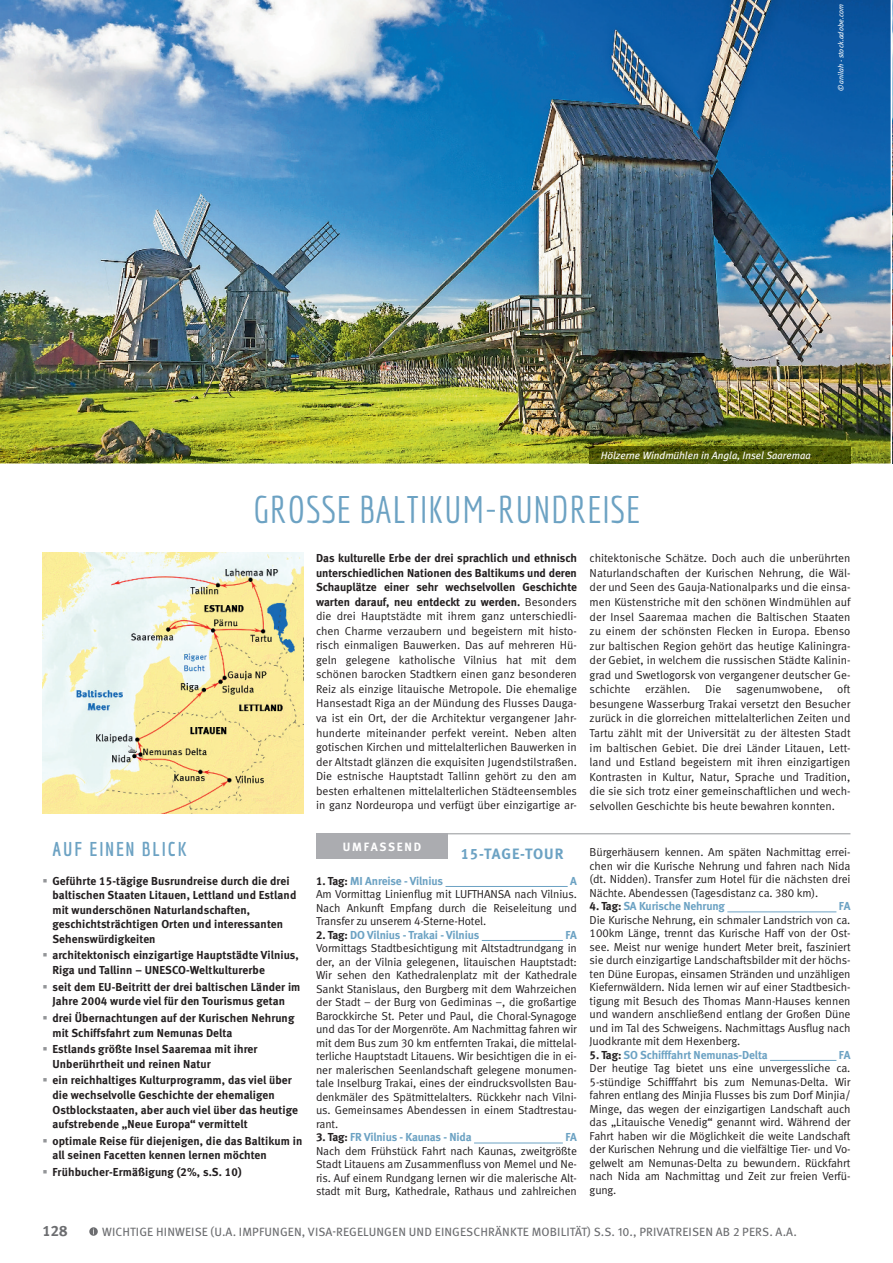
<style>
.page{position:relative;width:893px;height:1263px;background:#fff}
.page>*{position:absolute;margin:0;border:0;box-sizing:border-box;transform-origin:0 0}
.t1{font:37.5px "Economica";letter-spacing:.015em;color:#6ca2c3}
.t2{font:700 19.5px "Economica";letter-spacing:.1em;color:#6ca2c3}
.t3{font:15px "Meta Bold LF";letter-spacing:.06em;color:#6ca2c3}
.t4{font:15px "Meta Bold LF";color:#6c6d70}
.t5{font:12px "Meta OT";letter-spacing:.01em;color:#6c6d70}
.t6{font:12px "Meta Bold LF";letter-spacing:.15em;color:#fff}
.t7{font:11.55px/13.5px "Meta Normal LF";letter-spacing:-.01em;color:#231f20;text-align:justify}
.t8{font:11.55px/14.5px "Meta Bold LF";letter-spacing:.01em;color:#231f20}
.t9{font:11.55px "Meta Bold LF";letter-spacing:-.01em;color:#6ca2c3}
.t10{font:italic 10.5px "Meta Plus";color:#fff}
.t11{font:italic 7.5px "Meta Plus";color:#fff}
.s1{font-family:"Meta Normal LF"}
.s2{color:#231f20}
.s3{color:#939598}
</style>
<div class="page">
<img style="left:0;top:0;width:893px;height:463px">
<img style="left:42px;top:553px;width:261px;height:261px">
<img style="left:590px;top:446px;width:260px;height:17px">
<hr style="left:316px;top:833px;width:534px;height:1px;background:#939598">
<hr style="left:445px;top:886px;width:123px;height:1px;background:#6ca2c3">
<hr style="left:482px;top:940px;width:81px;height:1px;background:#6ca2c3">
<hr style="left:474px;top:1143px;width:89px;height:1px;background:#6ca2c3">
<hr style="left:727px;top:912px;width:109px;height:1px;background:#6ca2c3">
<hr style="left:770px;top:1060px;width:66px;height:1px;background:#6ca2c3">
<div style="left:316px;top:833px;width:132px;height:26px;background:#abacb0"></div>
<svg style="left:89px;top:1227px;width:9px;height:9px"></svg>
<p class="t11" style="left:837px;top:91px;width:89px;rotate:-90deg">© anilah - stock.adobe.com</p>
<p class="t10" style="left:601px;top:449px;width:211px">Hölzerne Windmühlen in Angla, Insel Saaremaa</p>
<h1 class="t1" style="left:253px;top:488px;width:389px">GROSSE BALTIKUM-RUNDREISE</h1>
<p class="t8" style="left:316px;top:551px;width:262px;text-align:justify">Das kulturelle Erbe der drei sprachlich und ethnisch unterschiedlichen Nationen des Baltikums und deren Schauplätze einer sehr wechselvollen Geschichte warten darauf, neu entdeckt zu werden. <span class="s1">Besonders</span></p>
<p class="t7" style="left:316px;top:609px;width:262px;line-height:14.5px">die drei Hauptstädte mit ihrem ganz unterschiedli&shy;chen Charme verzaubern und begeistern mit histo&shy;risch einmaligen Bauwerken. Das auf mehreren Hü&shy;geln gelegene katholische Vilnius hat mit dem schönen barocken Stadtkern einen ganz besonderen Reiz als einzige litauische Metropole. Die ehemalige Hansestadt Riga an der Mündung des Flusses Dauga&shy;va ist ein Ort, der die Architektur vergangener Jahr&shy;hunderte miteinander perfekt vereint. Neben alten gotischen Kirchen und mittelalterlichen Bauwerken in der Altstadt glänzen die exquisiten Jugendstilstraßen.<br>Die estnische Hauptstadt Tallinn gehört zu den am besten erhaltenen mittelalterlichen Städteensembles in ganz Nordeuropa und verfügt über einzigartige ar-</p>
<p class="t7" style="left:590px;top:551px;width:262px;line-height:14.5px">chitektonische Schätze. Doch auch die unberührten Naturlandschaften der Kurischen Nehrung, die Wäl&shy;der und Seen des Gauja-Nationalparks und die einsa&shy;men Küstenstriche mit den schönen Windmühlen auf der Insel Saaremaa machen die Baltischen Staaten zu einem der schönsten Flecken in Europa. Ebenso zur baltischen Region gehört das heutige Kaliningra&shy;der Gebiet, in welchem die russischen Städte Kalinin&shy;grad und Swetlogorsk von vergangener deutscher Ge&shy;schichte</p>
<p class="t7" style="left:645px;top:682px;width:47px">erzählen.</p>
<p class="t7" style="left:705px;top:682px;width:18px">Die</p>
<p class="t7" style="left:736px;top:682px;width:88px">sagenumwobene,</p>
<p class="t7" style="left:590px;top:682px;width:262px;line-height:14.5px;text-indent:248px">oft besungene Wasserburg Trakai versetzt den Besucher zurück in die glorreichen mittelalterlichen Zeiten und Tartu zählt mit der Universität zu der ältesten Stadt im baltischen Gebiet. Die drei Länder Litauen, Lett&shy;land und Estland begeistern mit ihren einzigartigen Kontrasten in Kultur, Natur, Sprache und Tradition, die sie sich trotz einer gemeinschaftlichen und wech&shy;selvollen Geschichte bis heute bewahren konnten.</p>
<h2 class="t2" style="left:52px;top:838px;width:136px">AUF EINEN BLICK</h2>
<p class="t3" style="left:461px;top:844px;width:104px">15-TAGE-TOUR</p>
<p class="t9" style="left:316px;top:874px;width:128px"><span class="s2">1. Tag:</span> MI Anreise - Vilnius</p>
<p class="t9" style="left:570px;top:874px;width:8px">A</p>
<p class="t7" style="left:316px;top:887px;width:262px">Am Vormittag Linienflug mit LUFTHANSA nach Vilnius.<br>Nach Ankunft Empfang durch die Reiseleitung und Transfer zu unserem 4-Sterne-Hotel.</p>
<p class="t9" style="left:316px;top:928px;width:165px"><span class="s2">2. Tag:</span> DO Vilnius - Trakai - Vilnius</p>
<p class="t9" style="left:565px;top:928px;width:13px">FA</p>
<p class="t7" style="left:316px;top:941px;width:262px">Vormittags Stadtbesichtigung mit Altstadtrundgang in der, an der Vilnia gelegenen, litauischen Hauptstadt:<br>Wir sehen den Kathedralenplatz mit der Kathedrale Sankt Stanislaus, den Burgberg mit dem Wahrzeichen der Stadt – der Burg von Gediminas –, die großartige Barockkirche St. Peter und Paul, die Choral-Synagoge und das Tor der Morgenröte. Am Nachmittag fahren wir mit dem Bus zum 30 km entfernten Trakai, die mittelal&shy;terliche Hauptstadt Litauens. Wir besichtigen die in ei&shy;ner malerischen Seenlandschaft gelegene monumen&shy;tale Inselburg Trakai, eines der eindrucksvollsten Bau&shy;denkmäler des Spätmittelalters. Rückkehr nach Vilni&shy;us. Gemeinsames Abendessen in einem Stadtrestau&shy;rant.</p>
<p class="t9" style="left:316px;top:1130px;width:157px"><span class="s2">3. Tag:</span> FR Vilnius - Kaunas - Nida</p>
<p class="t9" style="left:565px;top:1130px;width:13px">FA</p>
<p class="t7" style="left:316px;top:1144px;width:262px">Nach dem Frühstück Fahrt nach Kaunas, zweitgrößte Stadt Litauens am Zusammenfluss von Memel und Ne&shy;ris. Auf einem Rundgang lernen wir die malerische Alt&shy;stadt mit Burg, Kathedrale, Rathaus und zahlreichen</p>
<p class="t6" style="left:343px;top:839px;width:80px">UMFASSEND</p>
<p class="t8" style="left:52px;top:873px;width:245px;text-indent:-10px"><span class="s3">▪</span> Geführte 15-tägige Busrundreise durch die drei baltischen Staaten Litauen, Lettland und Estland mit wunderschönen Naturlandschaften, geschichtsträchtigen Orten und interessanten Sehenswürdigkeiten</p>
<p class="t8" style="left:52px;top:948px;width:248px;text-indent:-10px"><span class="s3">▪</span> architektonisch einzigartige Hauptstädte Vilnius,<br>Riga und Tallinn – UNESCO-Weltkulturerbe</p>
<p class="t8" style="left:43px;top:979px;width:259px;text-align:center"><span class="s3">▪</span> seit dem EU-Beitritt der drei baltischen Länder im<br>Jahre 2004 wurde viel für den Tourismus getan</p>
<p class="t8" style="left:52px;top:1011px;width:243px;text-indent:-10px"><span class="s3">▪</span> drei Übernachtungen auf der Kurischen Nehrung mit Schiffsfahrt zum Nemunas Delta</p>
<p class="t8" style="left:52px;top:1042px;width:207px;text-indent:-10px"><span class="s3">▪</span> Estlands größte Insel Saaremaa mit ihrer<br>Unberührtheit und reinen Natur</p>
<p class="t8" style="left:52px;top:1073px;width:247px;text-indent:-10px"><span class="s3">▪</span> ein reichhaltiges Kulturprogramm, das viel über die wechselvolle Geschichte der ehemaligen Ostblockstaaten, aber auch viel über das heutige aufstrebende „Neue Europa“ vermittelt</p>
<p class="t8" style="left:52px;top:1133px;width:251px;text-indent:-10px"><span class="s3">▪</span> optimale Reise für diejenigen, die das Baltikum in all seinen Facetten kennen lernen möchten</p>
<p class="t8" style="left:43px;top:1165px;width:201px"><span class="s3">▪</span> Frühbucher-Ermäßigung (2%, s.S. 10)</p>
<p class="t7" style="left:590px;top:845px;width:262px">Bürgerhäusern kennen. Am späten Nachmittag errei&shy;chen wir die Kurische Nehrung und fahren nach Nida (dt. Nidden). Transfer zum Hotel für die nächsten drei Nächte. Abendessen (Tagesdistanz ca. 380 km).</p>
<p class="t9" style="left:590px;top:899px;width:137px"><span class="s2">4. Tag:</span> SA Kurische Nehrung</p>
<p class="t9" style="left:839px;top:899px;width:13px">FA</p>
<p class="t7" style="left:590px;top:913px;width:262px">Die Kurische Nehrung, ein schmaler Landstrich von ca.<br>100km Länge, trennt das Kurische Haff von der Ost&shy;see. Meist nur wenige hundert Meter breit, fasziniert sie durch einzigartige Landschaftsbilder mit der höchs&shy;ten Düne Europas, einsamen Stränden und unzähligen Kiefernwäldern. Nida lernen wir auf einer Stadtbesich&shy;tigung mit Besuch des Thomas Mann-Hauses kennen und wandern anschließend entlang der Großen Düne und im Tal des Schweigens. Nachmittags Ausflug nach Juodkrante mit dem Hexenberg.</p>
<p class="t9" style="left:590px;top:1048px;width:179px"><span class="s2">5. Tag:</span> SO Schifffahrt Nemunas-Delta</p>
<p class="t9" style="left:839px;top:1048px;width:13px">FA</p>
<p class="t7" style="left:590px;top:1061px;width:262px">Der heutige Tag bietet uns eine unvergessliche ca.<br>5-stündige Schifffahrt bis zum Nemunas-Delta. Wir fahren entlang des Minjia Flusses bis zum Dorf Minjia/ Minge, das wegen der einzigartigen Landschaft auch das „Litauische Venedig“ genannt wird. Während der Fahrt haben wir die Möglichkeit die weite Landschaft der Kurischen Nehrung und die vielfältige Tier- und Vo&shy;gelwelt am Nemunas-Delta zu bewundern. Rückfahrt nach Nida am Nachmittag und Zeit zur freien Verfü&shy;gung.</p>
<p class="t4" style="left:43px;top:1222px;width:27px">128</p>
<p class="t5" style="left:102px;top:1224px;width:696px">WICHTIGE HINWEISE (U.A. IMPFUNGEN, VISA-REGELUNGEN UND EINGESCHRÄNKTE MOBILITÄT) S.S. 10., PRIVATREISEN AB 2 PERS. A.A.</p>
</div>
